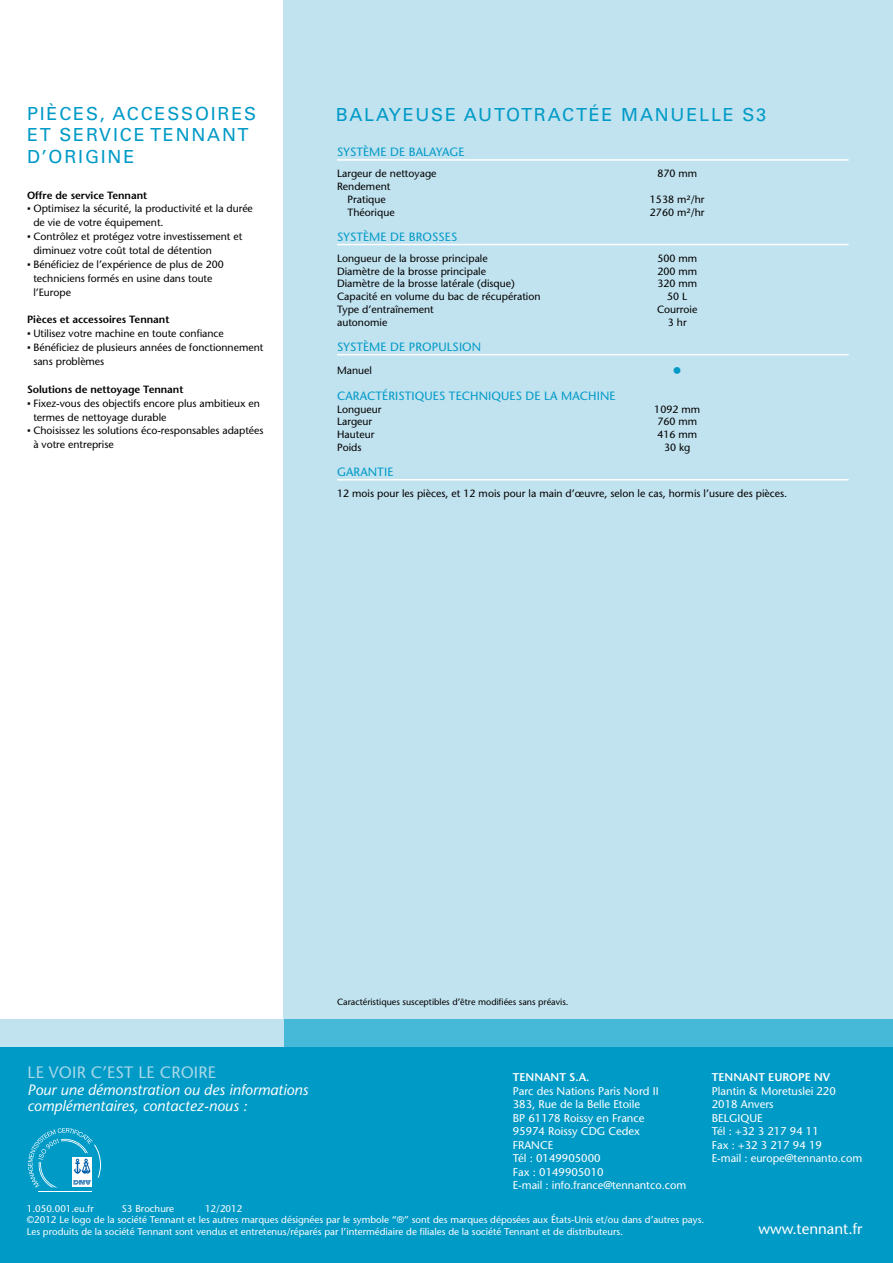
<style>
.page{position:relative;width:893px;height:1263px;background:#fff}
.page>*{position:absolute;margin:0;border:0;box-sizing:border-box;transform-origin:0 0}
.t1{font:18px/21.6px "Univers LT Std";letter-spacing:.1em;color:#009ac7}
.t2{font:500 16.5px "Stone Sans Std";letter-spacing:.01em;color:#a5d7e9}
.t3{font:italic 500 15px/16.5px "Stone Sans Std";color:#fff}
.t4{font:500 15px "Stone Sans Std";color:#fff}
.t5{font:500 12px "Stone Sans Std";letter-spacing:.01em;color:#009ac7}
.t6{font:500 11.25px/13.5px "Stone Sans Std";color:#fff}
.t7{font:600 11.25px "Stone Sans Std";color:#fff}
.t8{font:500 10.5px/13.8px "Stone Sans Std";letter-spacing:-.005em;color:#000}
.t9{font:600 10.5px "Stone Sans Std";letter-spacing:-.005em;color:#000}
.t10{font:500 9.75px/11.7px "Stone Sans Std";color:#fff}
.t11{font:500 9px "Stone Sans Std";color:#000}
.s1{font-family:"Trebuchet MS";font-weight:400}
</style>
<div class="page">
<div style="left:283px;top:0;width:610px;height:1033px;background:#c1e2ef"></div>
<div style="left:0;top:1046px;width:893px;height:217px;background:#009ac7"></div>
<div style="left:283px;top:1019px;width:610px;height:27px;background:#46b9d9"></div>
<div style="left:0;top:1019px;width:283px;height:27px;background:#c1e2ef"></div>
<hr style="left:337px;top:159px;width:512px;height:2px;background:#fff">
<hr style="left:337px;top:244px;width:512px;height:1px;background:#fff">
<hr style="left:337px;top:354px;width:512px;height:1px;background:#fff">
<hr style="left:337px;top:479px;width:512px;height:1px;background:#fff">
<hr style="left:38px;top:1191px;width:54px;height:1px;background:#fff">
<svg style="left:28px;top:1128px;width:73px;height:59px"></svg>
<h1 class="t1" style="left:27px;top:103px;width:231px">PIÈCES, ACCESSOIRES<br>ET SERVICE TENNANT<br>D’ORIGINE</h1>
<p class="t9" style="left:27px;top:189px;width:122px">Offre de service Tennant</p>
<p class="t8" style="left:33px;top:202px;width:221px;text-indent:-6px"><span class="s1">▪</span> Optimisez la sécurité, la productivité et la durée de vie de votre équipement.</p>
<p class="t8" style="left:33px;top:230px;width:210px;text-indent:-6px"><span class="s1">▪</span> Contrôlez et protégez votre investissement et diminuez votre coût total de détention</p>
<p class="t8" style="left:33px;top:257px;width:192px;text-indent:-6px"><span class="s1">▪</span> Bénéficiez de l’expérience de plus de 200 techniciens formés en usine dans toute l’Europe</p>
<p class="t9" style="left:27px;top:313px;width:144px">Pièces et accessoires Tennant</p>
<p class="t8" style="left:27px;top:327px;width:198px"><span class="s1">▪</span> Utilisez votre machine en toute confiance</p>
<p class="t8" style="left:33px;top:341px;width:232px;text-indent:-6px"><span class="s1">▪</span> Bénéficiez de plusieurs années de fonctionnement sans problèmes</p>
<p class="t9" style="left:27px;top:383px;width:158px">Solutions de nettoyage Tennant</p>
<p class="t8" style="left:33px;top:396px;width:228px;text-indent:-6px"><span class="s1">▪</span> Fixez-vous des objectifs encore plus ambitieux en termes de nettoyage durable</p>
<p class="t8" style="left:33px;top:424px;width:232px;text-indent:-6px"><span class="s1">▪</span> Choisissez les solutions éco-responsables adaptées à votre entreprise</p>
<h1 class="t1" style="left:336px;top:103px;width:432px">BALAYEUSE AUTOTRACTÉE MANUELLE S3</h1>
<p class="t5" style="left:337px;top:145px;width:129px">SYSTÈME DE BALAYAGE</p>
<p class="t8" style="left:337px;top:167px;width:101px">Largeur de nettoyage</p>
<p class="t8" style="left:657px;top:167px;width:41px">870 mm</p>
<p class="t8" style="left:337px;top:180px;width:55px;line-height:12.8px;text-align:center">Rendement<br>Pratique</p>
<p class="t8" style="left:650px;top:192px;width:56px">1538 m²/hr</p>
<p class="t8" style="left:348px;top:205px;width:49px">Théorique</p>
<p class="t8" style="left:650px;top:205px;width:56px">2760 m²/hr</p>
<p class="t5" style="left:337px;top:230px;width:122px">SYSTÈME DE BROSSES</p>
<p class="t8" style="left:337px;top:251px;width:152px">Longueur de la brosse principale</p>
<p class="t8" style="left:657px;top:251px;width:41px">500 mm</p>
<p class="t8" style="left:337px;top:264px;width:151px">Diamètre de la brosse principale</p>
<p class="t8" style="left:657px;top:264px;width:41px">200 mm</p>
<p class="t8" style="left:337px;top:277px;width:179px">Diamètre de la brosse latérale (disque)</p>
<p class="t8" style="left:657px;top:277px;width:41px">320 mm</p>
<p class="t8" style="left:337px;top:290px;width:205px">Capacité en volume du bac de récupération</p>
<p class="t8" style="left:667px;top:290px;width:22px">50 L</p>
<p class="t8" style="left:337px;top:302px;width:98px">Type d’entraînement</p>
<p class="t8" style="left:657px;top:302px;width:42px">Courroie</p>
<p class="t8" style="left:337px;top:315px;width:52px">autonomie</p>
<p class="t8" style="left:668px;top:315px;width:20px">3 hr</p>
<p class="t5" style="left:337px;top:340px;width:146px">SYSTÈME DE PROPULSION</p>
<p class="t8" style="left:337px;top:364px;width:36px">Manuel</p>
<p class="t5" style="left:337px;top:388px;width:280px">CARACTÉRISTIQUES TECHNIQUES DE LA MACHINE</p>
<p class="t8" style="left:337px;top:402px;width:46px">Longueur</p>
<p class="t8" style="left:654px;top:402px;width:47px">1092 mm</p>
<p class="t8" style="left:337px;top:415px;width:37px">Largeur</p>
<p class="t8" style="left:657px;top:415px;width:41px">760 mm</p>
<p class="t8" style="left:337px;top:427px;width:39px">Hauteur</p>
<p class="t8" style="left:657px;top:427px;width:41px">416 mm</p>
<p class="t8" style="left:337px;top:440px;width:26px">Poids</p>
<p class="t8" style="left:664px;top:440px;width:28px">30 kg</p>
<p class="t5" style="left:337px;top:465px;width:58px">GARANTIE</p>
<p class="t8" style="left:337px;top:487px;width:452px">12 mois pour les pièces, et 12 mois pour la main d’œuvre, selon le cas, hormis l’usure des pièces.</p>
<h2 class="t2" style="left:28px;top:1062px;width:190px">LE VOIR C’EST LE CROIRE</h2>
<h3 class="t3" style="left:28px;top:1081px;width:282px">Pour une démonstration ou des informations complémentaires, contactez-nous :</h3>
<p class="t11" style="left:337px;top:996px;width:233px">Caractéristiques susceptibles d’être modifiées sans préavis.</p>
<p class="t7" style="left:513px;top:1071px;width:78px">TENNANT S.A.</p>
<p class="t6" style="left:513px;top:1084px;width:175px">Parc des Nations Paris Nord II<br>383, Rue de la Belle Etoile<br>BP 61178 Roissy en France<br>95974 Roissy CDG Cedex<br>FRANCE<br>Tél : 0149905000<br>Fax : 0149905010<br>E-mail : info.france@tennantco.com</p>
<p class="t7" style="left:712px;top:1071px;width:120px">TENNANT EUROPE NV</p>
<p class="t6" style="left:712px;top:1084px;width:152px">Plantin &amp; Moretuslei 220<br>2018 Anvers<br>BELGIQUE<br>Tél : +32 3 217 94 11<br>Fax : +32 3 217 94 19<br>E-mail : europe@tennanto.com</p>
<p class="t10" style="left:27px;top:1202px;width:679px;text-indent:178px">12/2012<br>©2012 Le logo de la société Tennant et les autres marques désignées par le symbole “®” sont des marques déposées aux États-Unis et/ou dans d’autres pays.<br>Les produits de la société Tennant sont vendus et entretenus/réparés par l’intermédiaire de filiales de la société Tennant et de distributeurs.</p>
<p class="t10" style="left:27px;top:1202px;width:69px">1.050.001.eu.fr</p>
<p class="t10" style="left:122px;top:1202px;width:54px">S3 Brochure</p>
<h3 class="t4" style="left:758px;top:1220px;width:105px">www.tennant.fr</h3>
</div>
